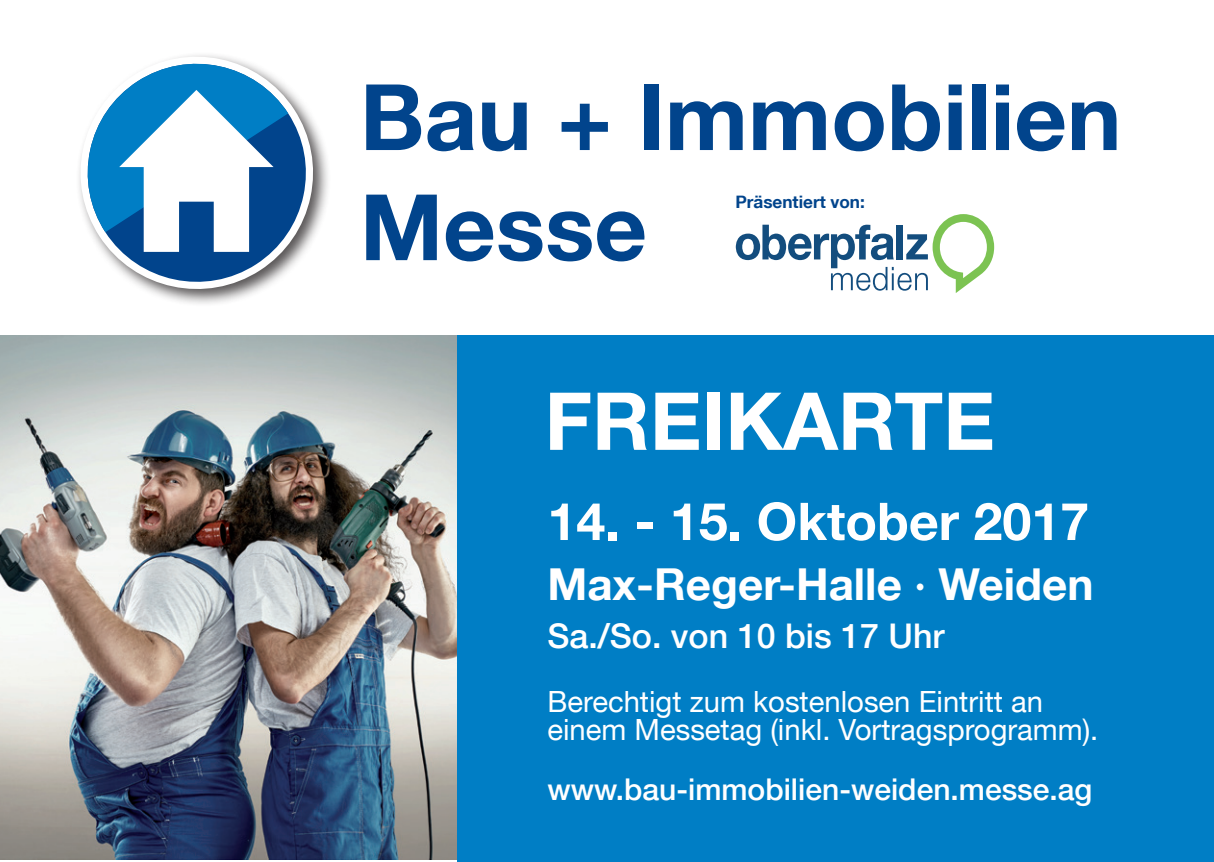
<style>
.page{position:relative;width:1214px;height:862px;background:#fff}
.page>*{position:absolute;margin:0;border:0;box-sizing:border-box;transform-origin:0 0}
.t1{font:700 91.6px/110px "Helvetica Neue LT";color:#01448c}
.t2{font:700 80px "Helvetica Neue LT";color:#fff}
.t3{font:700 52px "Helvetica Neue LT";color:#fff}
.t4{font:700 44px "Helvetica Neue LT";color:#fff}
.t5{font:500 34px "Helvetica Neue LT";color:#fff}
.t6{font:500 30px "Helvetica Neue LT";color:#fff}
.t7{font:29.2px/28px "Helvetica Neue LT";color:#fff}
.t8{font:700 17.2px "Helvetica Neue LT";color:#01448c}
.s1{font-weight:500}
</style>
<div class="page">
<img style="left:0;top:336px;width:457px;height:523px">
<div style="left:457px;top:336px;width:756px;height:526px;background:#007ec5"></div>
<div style="left:75px;top:52px;width:256px;height:255px;background:#231f20;opacity:.75"></div>
<svg style="left:76px;top:52px;width:241px;height:255px"></svg>
<svg style="left:75px;top:52px;width:213px;height:200px"></svg>
<svg style="left:735px;top:214px;width:259px;height:79px"></svg>
<h1 class="t1" style="left:360px;top:60px;width:763px">Bau + Immobilien<br>Messe</h1>
<p class="t8" style="left:735px;top:191px;width:131px">Präsentiert von:</p>
<h2 class="t2" style="left:544px;top:372px;width:452px">FREIKARTE</h2>
<h3 class="t3" style="left:547px;top:489px;width:543px">14. - 15. Oktober 2017</h3>
<h3 class="t4" style="left:547px;top:557px;width:547px">Max-Reger-Halle <span class="s1">·</span> Weiden</h3>
<p class="t5" style="left:547px;top:615px;width:398px">Sa./So. von 10 bis 17 Uhr</p>
<p class="t7" style="left:547px;top:687px;width:552px">Berechtigt zum kostenlosen Eintritt an einem Messetag (inkl. Vortragsprogramm).</p>
<p class="t6" style="left:547px;top:771px;width:546px">www.bau-immobilien-weiden.messe.ag</p>
</div>
